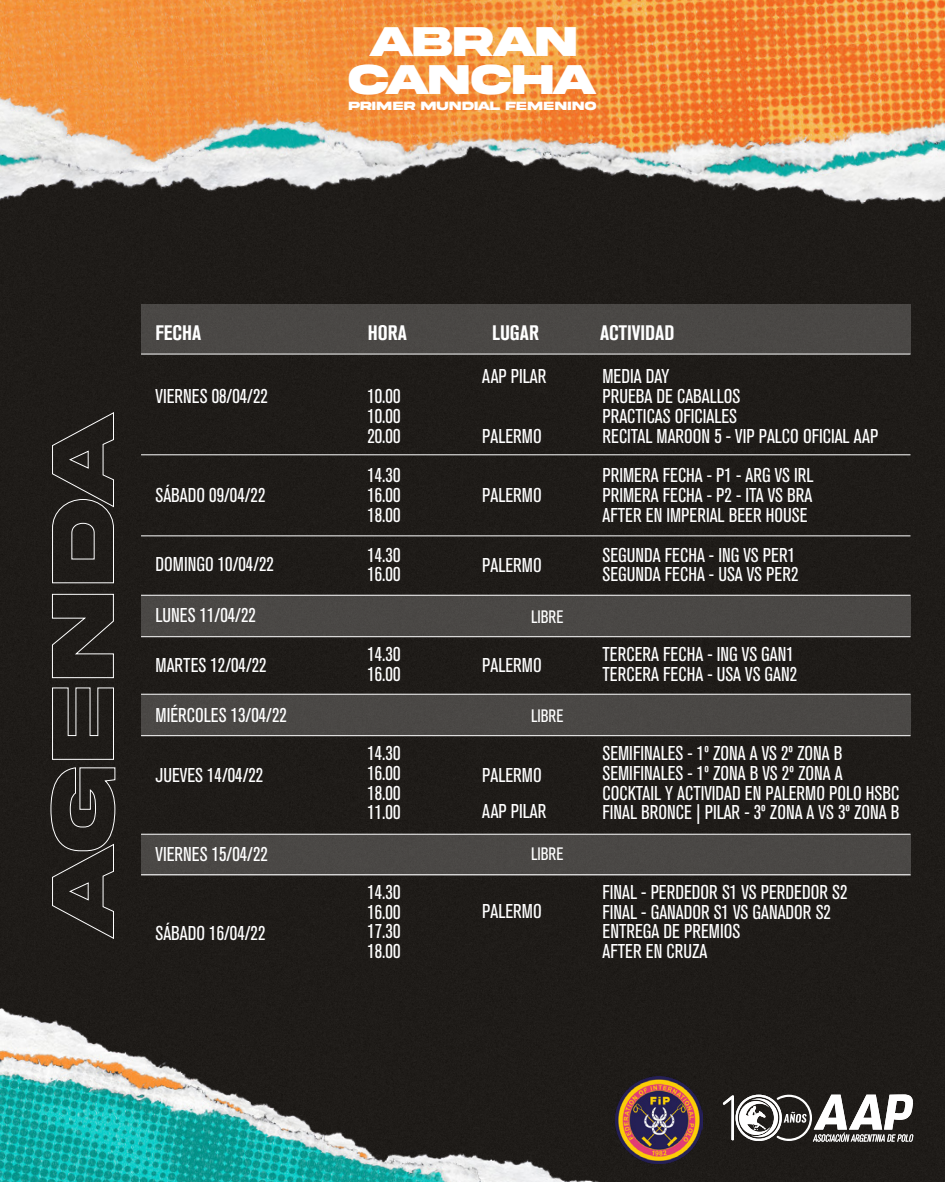
<style>
.page{position:relative;width:945px;height:1182px;background:#fff}
.page>*{position:absolute;margin:0;border:0;box-sizing:border-box;transform-origin:0 0}
.t1{font:700 43.93px/38.4px "Akira Expanded Super";letter-spacing:-.025em;color:#fff;text-align:center}
.t2{font:700 condensed 20.82px "Akzidenz Grotesk BQ";color:#fff}
.t3{font:condensed 19.86px/19.9px "Akzidenz Grotesk BQ";color:#fff}
.t4{font:condensed 17.85px "Akzidenz Grotesk BQ";color:#fff}
.t5{font:700 12.69px "Akira Expanded Super";letter-spacing:.085em;color:#fff}
</style>
<div class="page">
<img style="left:0;top:0;width:945px;height:1181px">
<img style="left:0;top:304px;width:937px;height:877px">
<img style="left:616px;top:1076px;width:86px;height:87px">
<svg style="left:723px;top:1094px;width:190px;height:47px"></svg>
<svg style="left:50px;top:767px;width:66px;height:172px;background:#2d2a27"></svg>
<svg style="left:52px;top:687px;width:62px;height:73px;background:#35322f"></svg>
<svg style="left:52px;top:593px;width:62px;height:85px;background:#2e2b29"></svg>
<svg style="left:52px;top:411px;width:62px;height:172px;background:#2c2926"></svg>
<div style="left:141px;top:304px;width:770px;height:50px;background:#4a4846"></div>
<div style="left:141px;top:595px;width:770px;height:41px;background:#4a4846"></div>
<div style="left:141px;top:694px;width:770px;height:41px;background:#4a4846"></div>
<div style="left:141px;top:833px;width:770px;height:42px;background:#4a4846"></div>
<hr style="left:141px;top:454px;width:770px;height:1px;background:#fff">
<hr style="left:141px;top:535px;width:770px;height:1px;background:#fff">
<hr style="left:141px;top:595px;width:770px;height:1px;background:#fff">
<hr style="left:141px;top:636px;width:770px;height:1px;background:#fff">
<hr style="left:141px;top:694px;width:770px;height:1px;background:#fff">
<hr style="left:141px;top:735px;width:770px;height:1px;background:#fff">
<hr style="left:141px;top:833px;width:770px;height:1px;background:#fff">
<hr style="left:141px;top:874px;width:770px;height:1px;background:#fff">
<hr style="left:141px;top:354px;width:770px;height:1px;background:#fff">
<h1 class="t1" style="left:348px;top:23px;width:250px">ABRAN<br>CANCHA</h1>
<p class="t5" style="left:349px;top:99px;width:249px">PRIMER MUNDIAL FEMENINO</p>
<p class="t2" style="left:156px;top:320px;width:47px">FECHA</p>
<p class="t3" style="left:156px;top:386px;width:114px">VIERNES 08/04/22</p>
<p class="t3" style="left:156px;top:485px;width:111px">SÁBADO 09/04/22</p>
<p class="t3" style="left:156px;top:555px;width:120px">DOMINGO 10/04/22</p>
<p class="t3" style="left:156px;top:605px;width:102px">LUNES 11/04/22</p>
<p class="t3" style="left:156px;top:655px;width:113px">MARTES 12/04/22</p>
<p class="t3" style="left:156px;top:705px;width:133px">MIÉRCOLES 13/04/22</p>
<p class="t2" style="left:368px;top:320px;width:41px">HORA</p>
<p class="t2" style="left:492px;top:320px;width:48px">LUGAR</p>
<p class="t2" style="left:600px;top:320px;width:76px">ACTIVIDAD</p>
<p class="t3" style="left:482px;top:366px;width:66px">AAP PILAR</p>
<p class="t3" style="left:602px;top:366px;width:277px">MEDIA DAY<br>PRUEBA DE CABALLOS<br>PRACTICAS OFICIALES<br>RECITAL MAROON 5 - VIP PALCO OFICIAL AAP</p>
<p class="t3" style="left:602px;top:465px;width:213px;text-align:justify">PRIMERA FECHA - P1 - ARG VS IRL PRIMERA FECHA - P2 - ITA VS BRA AFTER EN IMPERIAL BEER HOUSE</p>
<p class="t3" style="left:602px;top:545px;width:197px">SEGUNDA FECHA - ING VS PER1<br>SEGUNDA FECHA - USA VS PER2</p>
<p class="t3" style="left:367px;top:386px;width:35px;text-align:justify">10.00<br>10.00<br>20.00</p>
<p class="t3" style="left:367px;top:465px;width:35px;text-align:justify">14.30<br>16.00<br>18.00</p>
<p class="t3" style="left:367px;top:545px;width:35px">14.30<br>16.00</p>
<p class="t3" style="left:482px;top:426px;width:61px">PALERMO</p>
<p class="t3" style="left:482px;top:485px;width:61px">PALERMO</p>
<p class="t3" style="left:482px;top:556px;width:61px">PALERMO</p>
<p class="t3" style="left:367px;top:644px;width:35px">14.30<br>16.00</p>
<p class="t4" style="left:531px;top:606px;width:34px">LIBRE</p>
<p class="t3" style="left:482px;top:655px;width:61px">PALERMO</p>
<p class="t4" style="left:531px;top:705px;width:34px">LIBRE</p>
<p class="t3" style="left:602px;top:644px;width:196px">TERCERA FECHA - ING VS GAN1<br>TERCERA FECHA - USA VS GAN2</p>
<p class="t3" style="left:156px;top:765px;width:109px">JUEVES 14/04/22</p>
<p class="t3" style="left:367px;top:743px;width:35px;text-align:justify">14.30<br>16.00<br>18.00<br>11.00</p>
<p class="t3" style="left:482px;top:756px;width:66px;line-height:36.7px">PALERMO<br>AAP PILAR</p>
<p class="t3" style="left:602px;top:743px;width:299px">SEMIFINALES - 1º ZONA A VS 2º ZONA B SEMIFINALES - 1º ZONA B VS 2º ZONA A COCKTAIL Y ACTIVIDAD EN PALERMO POLO HSBC FINAL BRONCE | PILAR - 3º ZONA A VS 3º ZONA B</p>
<p class="t3" style="left:156px;top:844px;width:114px">VIERNES 15/04/22</p>
<p class="t4" style="left:531px;top:844px;width:34px">LIBRE</p>
<p class="t3" style="left:156px;top:923px;width:111px">SÁBADO 16/04/22</p>
<p class="t3" style="left:367px;top:882px;width:35px;text-align:justify">14.30<br>16.00<br>17.30<br>18.00</p>
<p class="t3" style="left:482px;top:901px;width:61px">PALERMO</p>
<p class="t3" style="left:602px;top:882px;width:247px">FINAL - PERDEDOR S1 VS PERDEDOR S2<br>FINAL - GANADOR S1 VS GANADOR S2<br>ENTREGA DE PREMIOS<br>AFTER EN CRUZA</p>
</div>
